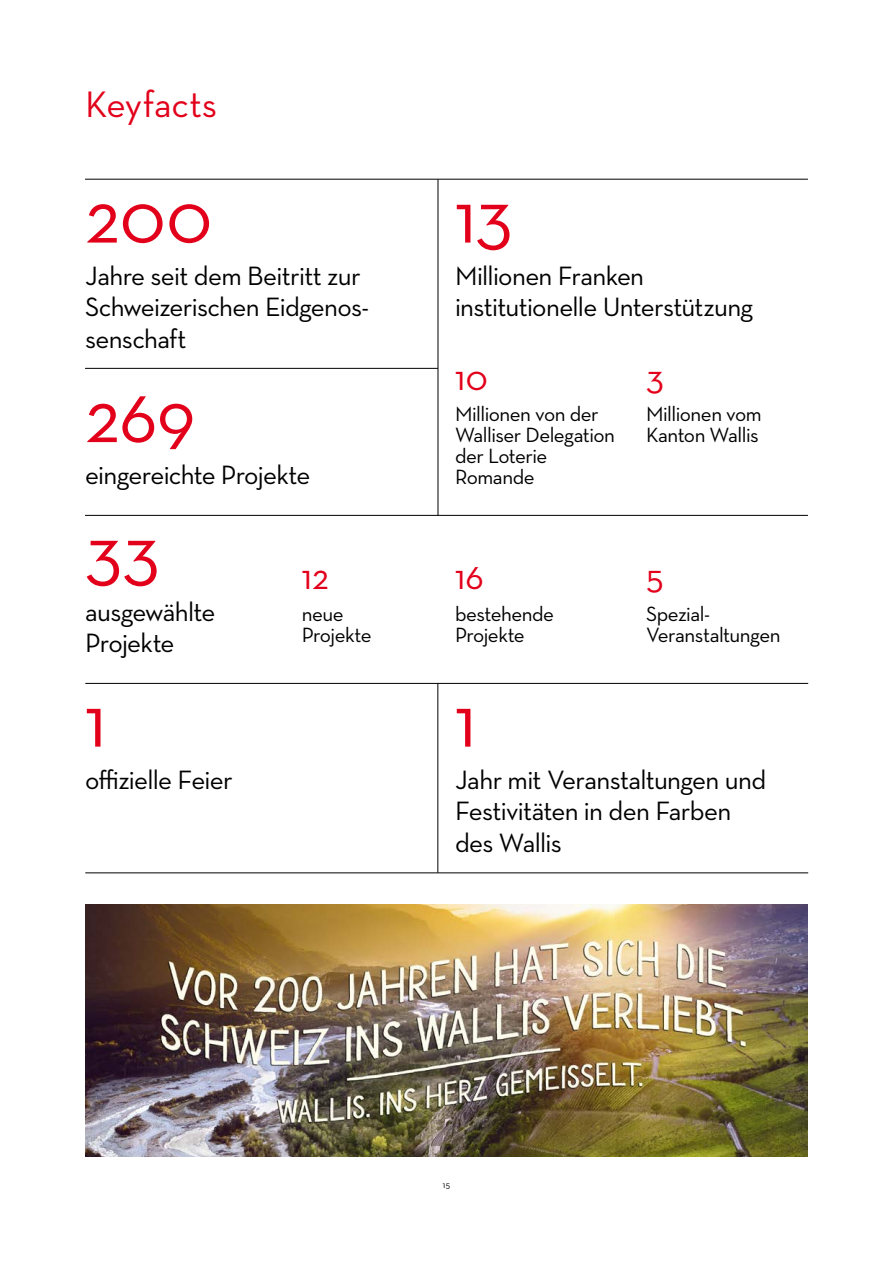
<style>
.page{position:relative;width:893px;height:1263px;background:#fff}
.page>*{position:absolute;margin:0;border:0;box-sizing:border-box;transform-origin:0 0}
.t1{font:75px "Neutra Text";letter-spacing:-.005em;color:#e2001a}
.t2{font:37.5px "Neutra Text";letter-spacing:-.005em;color:#e2001a}
.t3{font:36px "Neutra Text";color:#e2001a}
.t4{font:27px/31.5px "Neutra Text";letter-spacing:-.025em;color:#000}
.t5{font:21px/21px "Neutra Text";letter-spacing:-.025em;color:#000}
.t6{font:9px "Neutra Text";color:#000}
</style>
<div class="page">
<hr style="left:438px;top:683px;width:1px;height:190px;background:#000">
<hr style="left:85px;top:683px;width:723px;height:1px;background:#000">
<hr style="left:85px;top:873px;width:723px;height:1px;background:#000">
<hr style="left:85px;top:515px;width:723px;height:1px;background:#000">
<hr style="left:85px;top:179px;width:723px;height:1px;background:#000">
<hr style="left:85px;top:368px;width:353px;height:1px;background:#000">
<hr style="left:438px;top:179px;width:1px;height:336px;background:#000">
<img style="left:85px;top:904px;width:723px;height:252px">
<h2 class="t2" style="left:85px;top:81px;width:134px">Keyfacts</h2>
<h1 class="t1" style="left:85px;top:172px;width:129px">200</h1>
<p class="t4" style="left:85px;top:259px;width:286px">Jahre seit dem Beitritt zur<br>Schweizerischen Eidgenos&shy;senschaft</p>
<h1 class="t1" style="left:85px;top:371px;width:112px">269</h1>
<p class="t4" style="left:85px;top:459px;width:227px">eingereichte Projekte</p>
<h1 class="t1" style="left:85px;top:508px;width:76px">33</h1>
<p class="t4" style="left:85px;top:595px;width:132px">ausgewählte<br>Projekte</p>
<h1 class="t1" style="left:85px;top:676px;width:23px">1</h1>
<p class="t4" style="left:85px;top:763px;width:149px">offizielle Feier</p>
<h3 class="t3" style="left:302px;top:555px;width:29px">12</h3>
<p class="t5" style="left:302px;top:603px;width:71px">neue<br>Projekte</p>
<h1 class="t1" style="left:455px;top:172px;width:59px">13</h1>
<p class="t4" style="left:455px;top:259px;width:300px">Millionen Franken institutionelle Unterstützung</p>
<h3 class="t3" style="left:455px;top:355px;width:34px">10</h3>
<p class="t5" style="left:455px;top:403px;width:162px">Millionen von der<br>Walliser Delegation der Loterie<br>Romande</p>
<h3 class="t3" style="left:646px;top:355px;width:19px">3</h3>
<p class="t5" style="left:646px;top:403px;width:117px">Millionen vom<br>Kanton Wallis</p>
<h3 class="t3" style="left:455px;top:555px;width:30px">16</h3>
<p class="t5" style="left:455px;top:603px;width:101px">bestehende<br>Projekte</p>
<h3 class="t3" style="left:646px;top:555px;width:19px">5</h3>
<p class="t5" style="left:646px;top:603px;width:136px">Spezial-<br>Veranstaltungen</p>
<h1 class="t1" style="left:455px;top:676px;width:23px">1</h1>
<p class="t4" style="left:455px;top:763px;width:313px">Jahr mit Veranstaltungen und<br>Festivitäten in den Farben des Wallis</p>
<p class="t6" style="left:443px;top:1179px;width:9px">15</p>
</div>
